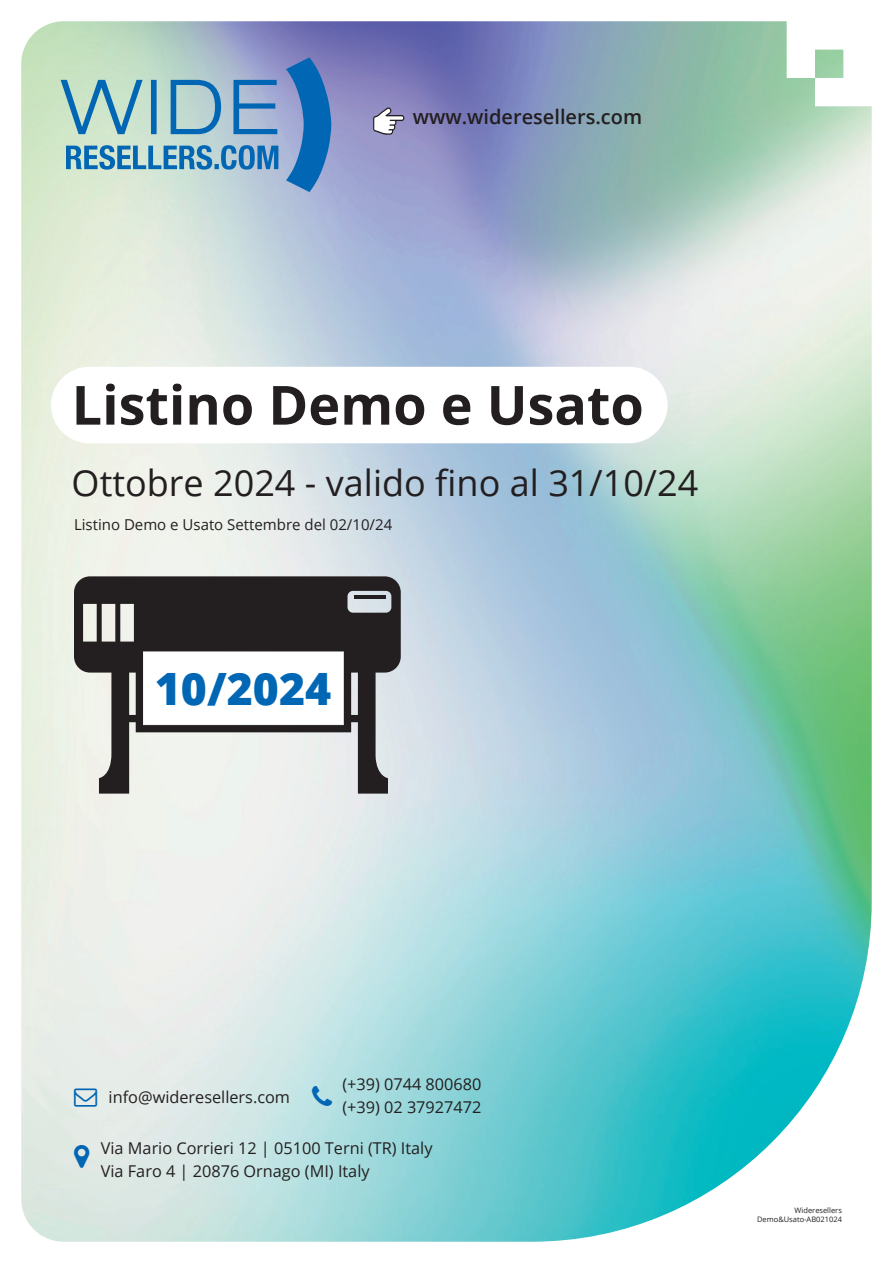
<style>
.page{position:relative;width:893px;height:1263px;background:#fff}
.page>*{position:absolute;margin:0;border:0;box-sizing:border-box;transform-origin:0 0}
.t1{font:700 54px "Open Sans";color:#231f20}
.t2{font:800 44.55px "Open Sans";color:#0166b3}
.t3{font:36px "Open Sans";color:#231f20}
.t4{font:600 19.95px "Open Sans";color:#231f20}
.t5{font:16.2px/22.4px "Open Sans";color:#231f20}
.t6{font:15px "Open Sans";color:#231f20}
.t7{font:7.5px/9px "Open Sans";color:#231f20;text-align:right}
</style>
<div class="page">
<img style="left:21px;top:21px;width:851px;height:1221px">
<svg style="left:373px;top:107px;width:31px;height:28px"></svg>
<div style="left:51px;top:367px;width:617px;height:76px;background:#fff;border-radius:38px"></div>
<svg style="left:74px;top:576px;width:327px;height:218px;background:#7b7a79"></svg>
<div style="left:144px;top:652px;width:199px;height:72px;background:#fff"></div>
<svg style="left:61px;top:80px;width:216px;height:54px;background:#89b5c6"></svg>
<svg style="left:66px;top:145px;width:212px;height:25px;background:#64a0c3"></svg>
<svg style="left:286px;top:57px;width:45px;height:135px;background:#427ebe"></svg>
<svg style="left:74px;top:1088px;width:23px;height:18px"></svg>
<svg style="left:74px;top:1145px;width:15px;height:23px"></svg>
<svg style="left:312px;top:1086px;width:20px;height:20px"></svg>
<p class="t4" style="left:413px;top:103px;width:231px">www.wideresellers.com</p>
<h1 class="t1" style="left:72px;top:367px;width:574px">Listino Demo e Usato</h1>
<h3 class="t3" style="left:72px;top:459px;width:628px">Ottobre 2024 - valido fino al 31/10/24</h3>
<p class="t6" style="left:74px;top:515px;width:320px">Listino Demo e Usato Settembre del 02/10/24</p>
<h2 class="t2" style="left:155px;top:655px;width:178px">10/2024</h2>
<p class="t5" style="left:342px;top:1073px;width:141px">(+39) 0744 800680 (+39) 02 37927472</p>
<p class="t5" style="left:109px;top:1086px;width:183px">info@wideresellers.com</p>
<p class="t5" style="left:101px;top:1137px;width:333px">Via Mario Corrieri 12 | 05100 Terni (TR) Italy<br>Via Faro 4 | 20876 Ornago (MI) Italy</p>
<p class="t7" style="left:757px;top:1206px;width:86px">Wideresellers<br>Demo&amp;Usato-AB021024</p>
</div>
